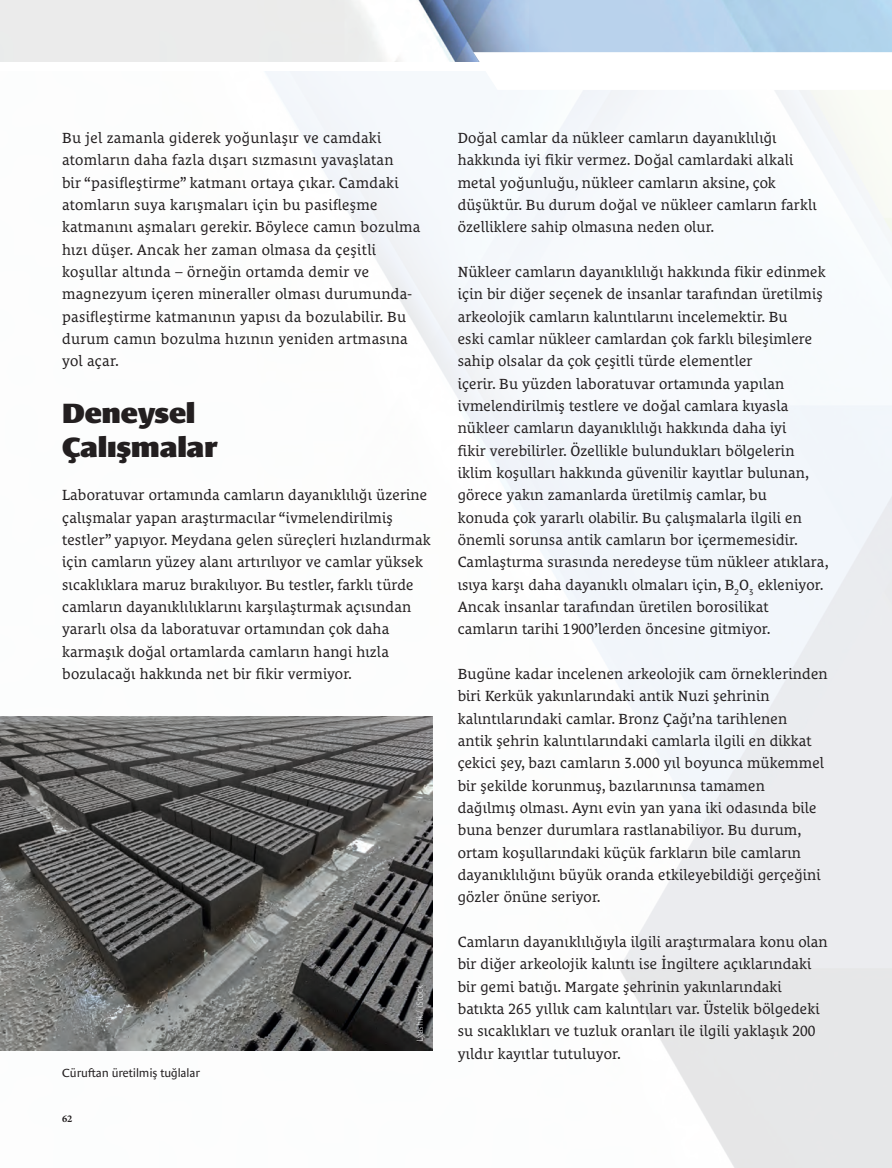
<style>
.page{position:relative;width:892px;height:1168px;background:#fff}
.page>*{position:absolute;margin:0;border:0;box-sizing:border-box;transform-origin:0 0}
.t1{font:900 28.5px/34.2px "Le Monde Sans Pro";letter-spacing:-.01em;color:#231f20}
.t2{font:15px/22.4px "Le Monde Courrier Pro";letter-spacing:.01em;color:#231f20}
.t3{font:12px "Le Monde Sans Pro";letter-spacing:-.01em;color:#231f20}
.t4{font:700 10.35px "Minion Pro";color:#231f20}
.t5{font:300 expanded 9px "Le Monde Sans Pro";letter-spacing:-.01em;color:#fff}
</style>
<div class="page">
<img style="left:0;top:72px;width:891px;height:1095px">
<img style="left:0;top:0;width:891px;height:61px">
<svg style="left:473px;top:52px;width:418px;height:38px"></svg>
<img style="left:0;top:716px;width:432px;height:334px">
<p class="t2" style="left:62px;top:125px;width:359px">Bu jel zamanla giderek yoğunlaşır ve camdaki atomların daha fazla dışarı sızmasını yavaşlatan<br>bir “pasifleştirme” katmanı ortaya çıkar. Camdaki atomların suya karışmaları için bu pasifleşme katmanını aşmaları gerekir. Böylece camın bozulma hızı düşer. Ancak her zaman olmasa da çeşitli koşullar altında – örneğin ortamda demir ve magnezyum içeren mineraller olması durumunda&shy;pasifleştirme katmanının yapısı da bozulabilir. Bu durum camın bozulma hızının yeniden artmasına yol açar.</p>
<h1 class="t1" style="left:62px;top:393px;width:157px">Deneysel<br>Çalışmalar</h1>
<p class="t2" style="left:62px;top:482px;width:370px">Laboratuvar ortamında camların dayanıklılığı üzerine çalışmalar yapan araştırmacılar “ivmelendirilmiş testler” yapıyor. Meydana gelen süreçleri hızlandırmak için camların yüzey alanı artırılıyor ve camlar yüksek sıcaklıklara maruz bırakılıyor. Bu testler, farklı türde camların dayanıklılıklarını karşılaştırmak açısından yararlı olsa da laboratuvar ortamından çok daha karmaşık doğal ortamlarda camların hangi hızla bozulacağı hakkında net bir fikir vermiyor.</p>
<p class="t3" style="left:62px;top:1063px;width:140px">Cüruftan üretilmiş tuğlalar</p>
<p class="t4" style="left:62px;top:1110px;width:12px">62</p>
<p class="t5" style="left:412px;top:1041px;width:58px;rotate:-90deg">Lyashik / iStock</p>
<p class="t2" style="left:457px;top:125px;width:360px">Doğal camlar da nükleer camların dayanıklılığı hakkında iyi fikir vermez. Doğal camlardaki alkali metal yoğunluğu, nükleer camların aksine, çok düşüktür. Bu durum doğal ve nükleer camların farklı özelliklere sahip olmasına neden olur.</p>
<p class="t2" style="left:457px;top:259px;width:372px">Nükleer camların dayanıklılığı hakkında fikir edinmek için bir diğer seçenek de insanlar tarafından üretilmiş arkeolojik camların kalıntılarını incelemektir. Bu<br>eski camlar nükleer camlardan çok farklı bileşimlere sahip olsalar da çok çeşitli türde elementler<br>içerir. Bu yüzden laboratuvar ortamında yapılan ivmelendirilmiş testlere ve doğal camlara kıyasla nükleer camların dayanıklılığı hakkında daha iyi<br>fikir verebilirler. Özellikle bulundukları bölgelerin iklim koşulları hakkında güvenilir kayıtlar bulunan, görece yakın zamanlarda üretilmiş camlar, bu<br>konuda çok yararlı olabilir. Bu çalışmalarla ilgili en önemli sorunsa antik camların bor içermemesidir.<br>Camlaştırma sırasında neredeyse tüm nükleer atıklara, ısıya karşı daha dayanıklı olmaları için, B<sub>2</sub>O<sub>3</sub> ekleniyor.<br>Ancak insanlar tarafından üretilen borosilikat camların tarihi 1900’lerden öncesine gitmiyor.</p>
<p class="t2" style="left:457px;top:660px;width:371px">Bugüne kadar incelenen arkeolojik cam örneklerinden biri Kerkük yakınlarındaki antik Nuzi şehrinin kalıntılarındaki camlar. Bronz Çağı’na tarihlenen<br>antik şehrin kalıntılarındaki camlarla ilgili en dikkat çekici şey, bazı camların 3.000 yıl boyunca mükemmel bir şekilde korunmuş, bazılarınınsa tamamen<br>dağılmış olması. Aynı evin yan yana iki odasında bile buna benzer durumlara rastlanabiliyor. Bu durum, ortam koşullarındaki küçük farkların bile camların dayanıklılığını büyük oranda etkileyebildiği gerçeğini gözler önüne seriyor.</p>
<p class="t2" style="left:457px;top:928px;width:371px">Camların dayanıklılığıyla ilgili araştırmalara konu olan bir diğer arkeolojik kalıntı ise İngiltere açıklarındaki bir gemi batığı. Margate şehrinin yakınlarındaki batıkta 265 yıllık cam kalıntıları var. Üstelik bölgedeki su sıcaklıkları ve tuzluk oranları ile ilgili yaklaşık 200 yıldır kayıtlar tutuluyor.</p>
</div>
